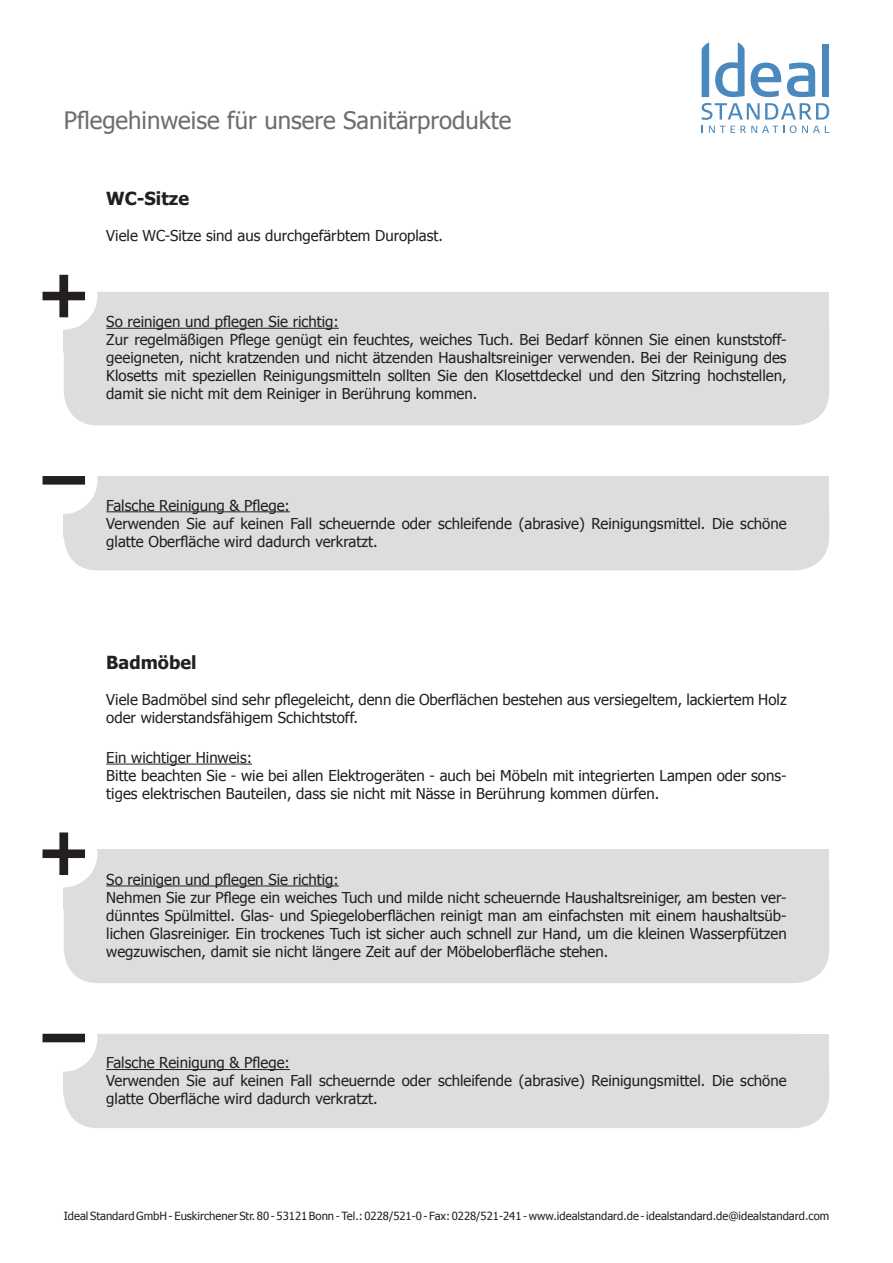
<style>
.page{position:relative;width:893px;height:1263px;background:#fff}
.page>*{position:absolute;margin:0;border:0;box-sizing:border-box;transform-origin:0 0}
.t1{font:24px "Tahoma";color:#6c6d70}
.t2{font:700 18px "Tahoma";color:#231f20}
.t3{font:15px/18px "Tahoma";color:#231f20}
.t4{font:11.25px "Tahoma";color:#231f20}
</style>
<div class="page">
<svg style="left:702px;top:103px;width:127px;height:17px"></svg>
<svg style="left:709px;top:126px;width:16px;height:7px"></svg>
<svg style="left:731px;top:126px;width:53px;height:7px"></svg>
<svg style="left:790px;top:126px;width:6px;height:7px"></svg>
<svg style="left:802px;top:126px;width:27px;height:7px"></svg>
<svg style="left:702px;top:43px;width:7px;height:54px"></svg>
<svg style="left:787px;top:63px;width:28px;height:34px"></svg>
<div style="left:822px;top:45px;width:7px;height:52px;background:#4a89be"></div>
<svg style="left:715px;top:43px;width:66px;height:54px"></svg>
<div style="left:64px;top:292px;width:765px;height:133px;background:#dcdddf;border-radius:34px"></div>
<div style="left:30px;top:262px;width:67px;height:68px;background:#fff;border-radius:50%"></div>
<svg style="left:43px;top:275px;width:42px;height:42px"></svg>
<hr style="left:106px;top:328px;width:233px;height:1px;background:#231f20">
<hr style="left:106px;top:764px;width:146px;height:1px;background:#231f20">
<div style="left:64px;top:849px;width:765px;height:134px;background:#dcdddf;border-radius:34px"></div>
<div style="left:30px;top:820px;width:67px;height:67px;background:#fff;border-radius:50%"></div>
<svg style="left:43px;top:832px;width:42px;height:43px"></svg>
<hr style="left:106px;top:885px;width:233px;height:1px;background:#231f20">
<div style="left:64px;top:476px;width:765px;height:94px;background:#dcdddf;border-radius:34px"></div>
<div style="left:30px;top:447px;width:67px;height:67px;background:#fff;border-radius:50%"></div>
<svg style="left:43px;top:476px;width:42px;height:9px"></svg>
<hr style="left:106px;top:511px;width:184px;height:1px;background:#231f20">
<div style="left:64px;top:1034px;width:765px;height:94px;background:#dcdddf;border-radius:34px"></div>
<div style="left:30px;top:1004px;width:67px;height:68px;background:#fff;border-radius:50%"></div>
<svg style="left:43px;top:1034px;width:42px;height:8px"></svg>
<hr style="left:106px;top:1069px;width:184px;height:1px;background:#231f20">
<h1 class="t1" style="left:64px;top:104px;width:449px">Pflegehinweise für unsere Sanitärprodukte</h1>
<p class="t2" style="left:106px;top:186px;width:84px">WC-Sitze</p>
<p class="t3" style="left:106px;top:226px;width:338px">Viele WC-Sitze sind aus durchgefärbtem Duroplast.</p>
<p class="t3" style="left:106px;top:312px;width:682px">So reinigen und pflegen Sie richtig:<br>Zur regelmäßigen Pflege genügt ein feuchtes, weiches Tuch. Bei Bedarf können Sie einen kunststoff&shy;geeigneten, nicht kratzenden und nicht ätzenden Haushaltsreiniger verwenden. Bei der Reinigung des Klosetts mit speziellen Reinigungsmitteln sollten Sie den Klosettdeckel und den Sitzring hochstellen, damit sie nicht mit dem Reiniger in Berührung kommen.</p>
<p class="t3" style="left:106px;top:495px;width:682px">Falsche Reinigung &amp; Pflege:<br>Verwenden Sie auf keinen Fall scheuernde oder schleifende (abrasive) Reinigungsmittel. Die schöne glatte Oberfläche wird dadurch verkratzt.</p>
<p class="t2" style="left:106px;top:650px;width:92px">Badmöbel</p>
<p class="t3" style="left:106px;top:690px;width:682px">Viele Badmöbel sind sehr pflegeleicht, denn die Oberflächen bestehen aus versiegeltem, lackiertem Holz oder widerstandsfähigem Schichtstoff.</p>
<p class="t3" style="left:106px;top:748px;width:682px">Ein wichtiger Hinweis:<br>Bitte beachten Sie - wie bei allen Elektrogeräten - auch bei Möbeln mit integrierten Lampen oder sons&shy;tiges elektrischen Bauteilen, dass sie nicht mit Nässe in Berührung kommen dürfen.</p>
<p class="t3" style="left:106px;top:869px;width:682px">So reinigen und pflegen Sie richtig:<br>Nehmen Sie zur Pflege ein weiches Tuch und milde nicht scheuernde Haushaltsreiniger, am besten ver&shy;dünntes Spülmittel. Glas- und Spiegeloberflächen reinigt man am einfachsten mit einem haushaltsüb&shy;lichen Glasreiniger. Ein trockenes Tuch ist sicher auch schnell zur Hand, um die kleinen Wasserpfützen wegzuwischen, damit sie nicht längere Zeit auf der Möbeloberfläche stehen.</p>
<p class="t3" style="left:106px;top:1053px;width:682px">Falsche Reinigung &amp; Pflege:<br>Verwenden Sie auf keinen Fall scheuernde oder schleifende (abrasive) Reinigungsmittel. Die schöne glatte Oberfläche wird dadurch verkratzt.</p>
<p class="t4" style="left:64px;top:1209px;width:767px">Ideal Standard GmbH - Euskirchener Str. 80 - 53121 Bonn - Tel.: 0228/521-0 - Fax: 0228/521-241 - www.idealstandard.de - idealstandard.de@idealstandard.com</p>
</div>
